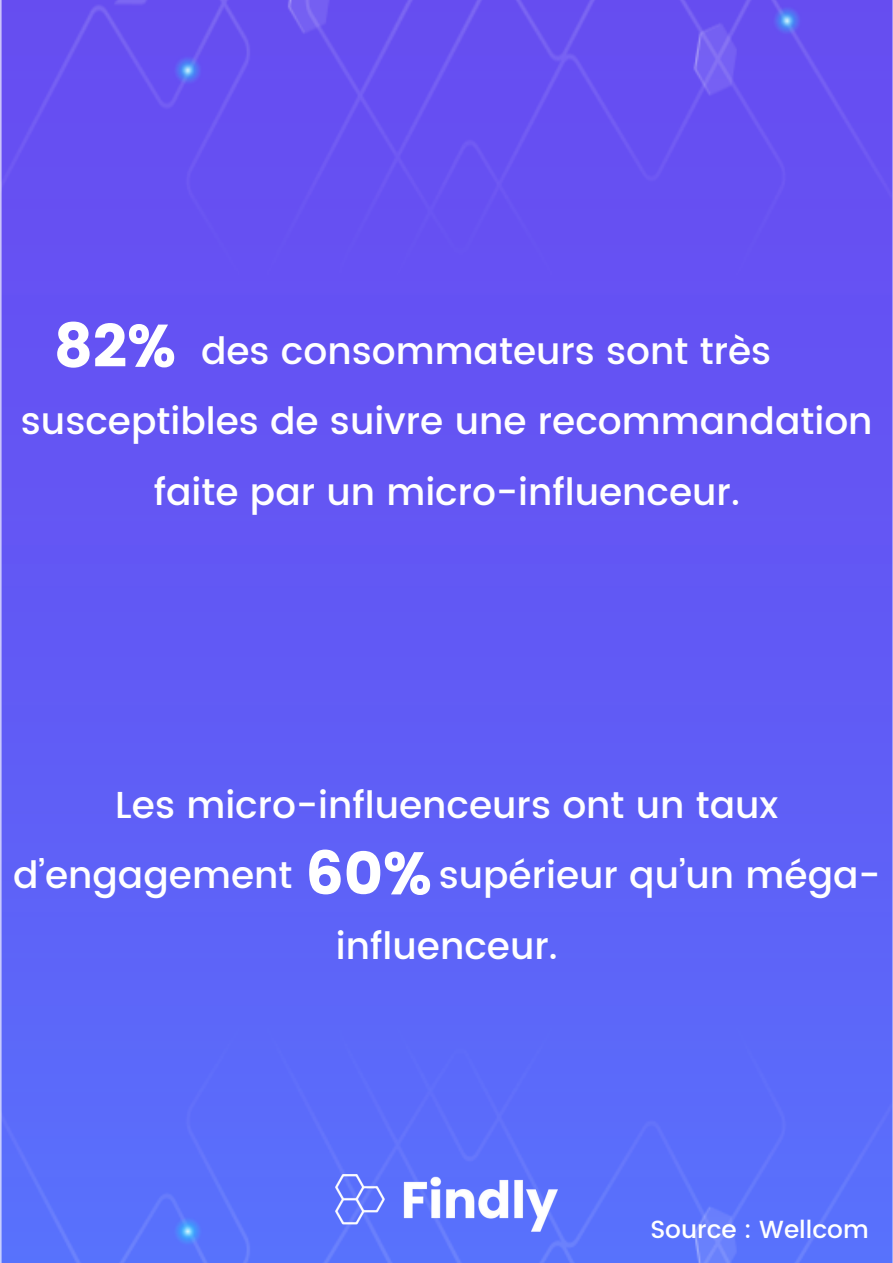
<style>
.page{position:relative;width:893px;height:1263px;background:#fff}
.page>*{position:absolute;margin:0;border:0;box-sizing:border-box;transform-origin:0 0}
.t1{font:60px "Poppins";color:#fff}
.t2{font:500 37.5px/70.3px "Poppins";color:#fff}
.t3{font:500 24.75px "Poppins";color:#fff}
</style>
<div class="page">
<img style="left:0;top:0;width:893px;height:1263px">
<img style="left:336px;top:1174px;width:221px;height:57px">
<p class="t1" style="left:54px;top:311px;width:124px">82%</p>
<p class="t2" style="left:201px;top:316px;width:572px">des consommateurs sont très</p>
<p class="t2" style="left:21px;top:386px;width:853px">susceptibles de suivre une recommandation</p>
<p class="t2" style="left:154px;top:456px;width:587px">faite par un micro-influenceur.</p>
<p class="t2" style="left:13px;top:770px;width:766px;text-indent:102px">Les micro-influenceurs ont un taux d’engagement</p>
<p class="t1" style="left:306px;top:838px;width:128px">60%</p>
<p class="t2" style="left:336px;top:840px;width:546px;text-indent:103px">supérieur qu’un méga&shy;influenceur.</p>
<p class="t3" style="left:650px;top:1214px;width:220px">Source : Wellcom</p>
</div>
